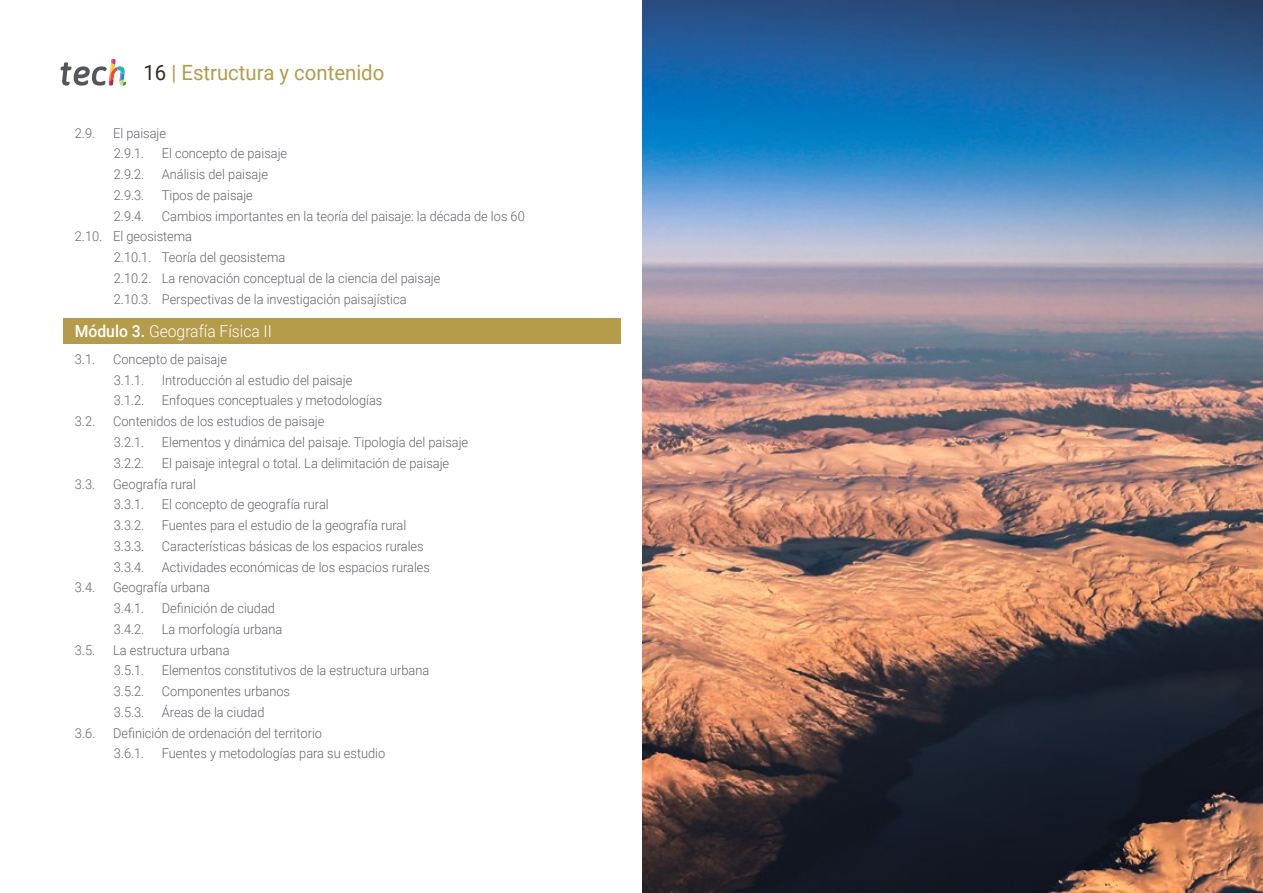
<style>
.page{position:relative;width:1263px;height:893px;background:#fff}
.page>*{position:absolute;margin:0;border:0;box-sizing:border-box;transform-origin:0 0}
.t1{font:21px "Roboto";color:#b49c4b}
.t2{font:300 16.5px "Roboto";color:#fff;scale:.95 1}
.t3{font:300 13.5px/20.7px "Roboto";color:#61646a;scale:.95 1}
.s1{color:#312e20}
.s2{font-weight:500}
</style>
<div class="page">
<div style="left:64px;top:318px;width:557px;height:25px;background:#b49c4b"></div>
<svg style="left:61px;top:59px;width:65px;height:27px"></svg>
<img style="left:642px;top:0;width:621px;height:893px">
<h1 class="t1" style="left:144px;top:57px;width:242px"><span class="s1">16</span> | Estructura y contenido</h1>
<p class="t3" style="left:75px;top:122px;width:23px">2.9.</p>
<p class="t3" style="left:113px;top:122px;width:57px">El paisaje<br>2.9.1.</p>
<p class="t3" style="left:162px;top:143px;width:133px">El concepto de paisaje</p>
<p class="t3" style="left:114px;top:164px;width:34px">2.9.2.</p>
<p class="t3" style="left:162px;top:164px;width:113px">Análisis del paisaje</p>
<p class="t3" style="left:114px;top:184px;width:34px">2.9.3.</p>
<p class="t3" style="left:162px;top:184px;width:97px">Tipos de paisaje</p>
<p class="t3" style="left:114px;top:205px;width:34px">2.9.4.</p>
<p class="t3" style="left:162px;top:205px;width:384px">Cambios importantes en la teoría del paisaje: la década de los 60</p>
<p class="t3" style="left:75px;top:226px;width:125px">2.10. El geosistema</p>
<p class="t3" style="left:114px;top:247px;width:182px">2.10.1. Teoría del geosistema</p>
<p class="t3" style="left:114px;top:267px;width:345px">2.10.2. La renovación conceptual de la ciencia del paisaje</p>
<p class="t3" style="left:114px;top:288px;width:310px">2.10.3. Perspectivas de la investigación paisajística</p>
<p class="t2" style="left:75px;top:319px;width:209px"><span class="s2">Módulo 3.</span> Geografía Física II</p>
<p class="t3" style="left:75px;top:348px;width:23px">3.1.</p>
<p class="t3" style="left:113px;top:348px;width:121px">Concepto de paisaje<br>3.1.1.</p>
<p class="t3" style="left:162px;top:369px;width:202px">Introducción al estudio del paisaje</p>
<p class="t3" style="left:114px;top:390px;width:34px">3.1.2.</p>
<p class="t3" style="left:162px;top:390px;width:234px">Enfoques conceptuales y metodologías</p>
<p class="t3" style="left:75px;top:411px;width:23px">3.2.</p>
<p class="t3" style="left:113px;top:411px;width:224px">Contenidos de los estudios de paisaje<br>3.2.1.</p>
<p class="t3" style="left:162px;top:431px;width:324px">Elementos y dinámica del paisaje. Tipología del paisaje</p>
<p class="t3" style="left:114px;top:452px;width:34px">3.2.2.</p>
<p class="t3" style="left:162px;top:452px;width:304px">El paisaje integral o total. La delimitación de paisaje</p>
<p class="t3" style="left:75px;top:473px;width:23px">3.3.</p>
<p class="t3" style="left:113px;top:473px;width:89px">Geografía rural<br>3.3.1.</p>
<p class="t3" style="left:162px;top:494px;width:177px">El concepto de geografía rural</p>
<p class="t3" style="left:114px;top:514px;width:34px">3.3.2.</p>
<p class="t3" style="left:162px;top:514px;width:259px">Fuentes para el estudio de la geografía rural</p>
<p class="t3" style="left:114px;top:535px;width:34px">3.3.3.</p>
<p class="t3" style="left:162px;top:535px;width:277px">Características básicas de los espacios rurales</p>
<p class="t3" style="left:114px;top:556px;width:34px">3.3.4.</p>
<p class="t3" style="left:162px;top:556px;width:284px">Actividades económicas de los espacios rurales</p>
<p class="t3" style="left:75px;top:577px;width:23px">3.4.</p>
<p class="t3" style="left:113px;top:577px;width:104px">Geografía urbana<br>3.4.1.</p>
<p class="t3" style="left:162px;top:597px;width:121px">Definición de ciudad</p>
<p class="t3" style="left:114px;top:618px;width:34px">3.4.2.</p>
<p class="t3" style="left:162px;top:618px;width:128px">La morfología urbana</p>
<p class="t3" style="left:75px;top:639px;width:23px">3.5.</p>
<p class="t3" style="left:113px;top:639px;width:124px">La estructura urbana<br>3.5.1.</p>
<p class="t3" style="left:162px;top:660px;width:283px">Elementos constitutivos de la estructura urbana</p>
<p class="t3" style="left:114px;top:680px;width:34px">3.5.2.</p>
<p class="t3" style="left:162px;top:680px;width:137px">Componentes urbanos</p>
<p class="t3" style="left:114px;top:701px;width:34px">3.5.3.</p>
<p class="t3" style="left:162px;top:701px;width:110px">Áreas de la ciudad</p>
<p class="t3" style="left:75px;top:722px;width:23px">3.6.</p>
<p class="t3" style="left:113px;top:722px;width:221px">Definición de ordenación del territorio<br>3.6.1.</p>
<p class="t3" style="left:162px;top:743px;width:237px">Fuentes y metodologías para su estudio</p>
</div>
